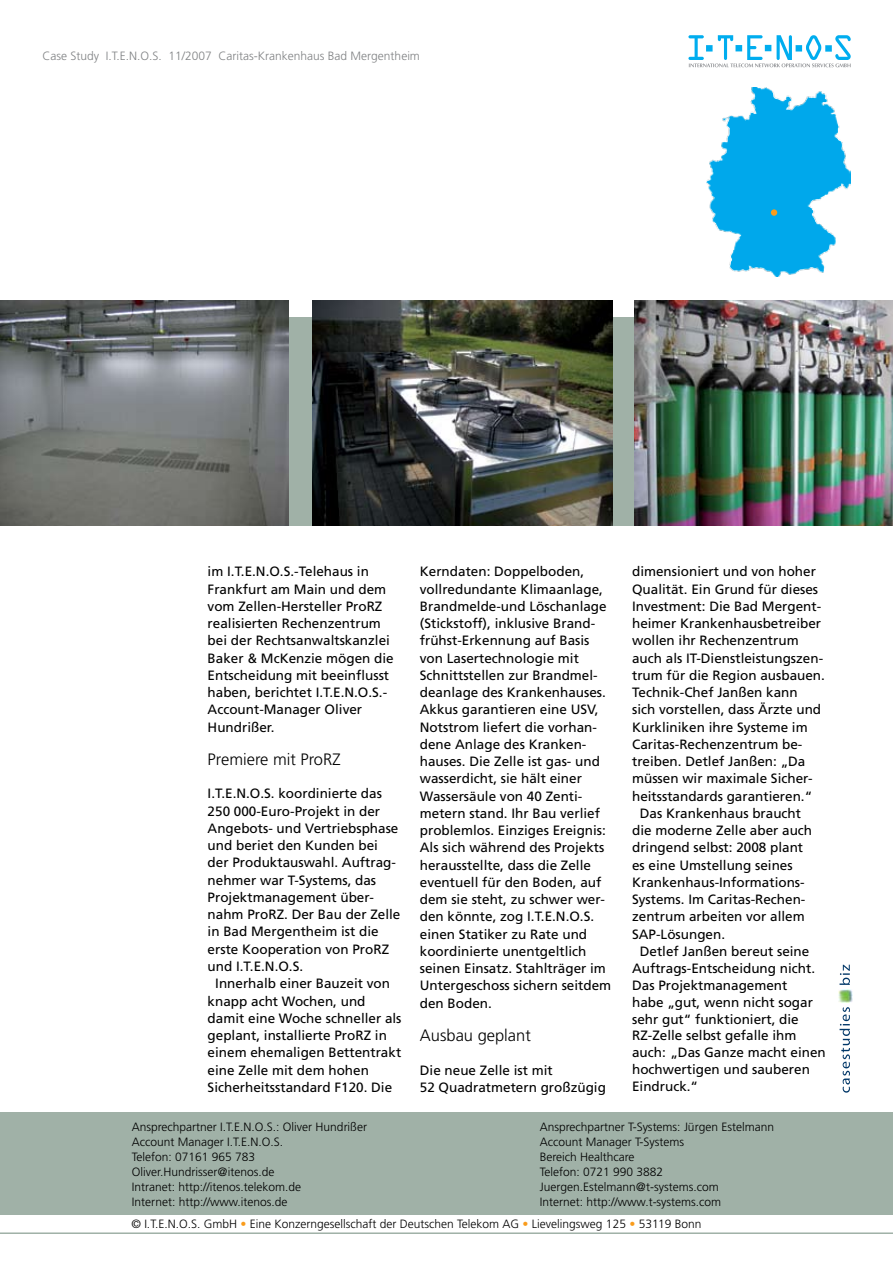
<style>
.page{position:relative;width:893px;height:1263px;background:#fff}
.page>*{position:absolute;margin:0;border:0;box-sizing:border-box;transform-origin:0 0}
.t1{font:300 16.5px "Frutiger";color:#000}
.t2{font:13.5px/17.2px "Frutiger";color:#000}
.t3{font:300 12px/15px "Frutiger";color:#000}
.t4{font:300 12px "Frutiger";color:#808284}
.s1{color:#f99c1c}
</style>
<div class="page">
<div style="left:44px;top:317px;width:849px;height:208px;background:#a0b1a7"></div>
<div style="left:0;top:1112px;width:893px;height:103px;background:#a0b1a7"></div>
<svg style="left:688px;top:35px;width:163px;height:32px"></svg>
<hr style="left:0;top:1232px;width:893px;height:2px;background:#a0b1a7">
<img style="left:313px;top:301px;width:300px;height:224px">
<img style="left:634px;top:301px;width:259px;height:225px">
<img style="left:706px;top:87px;width:145px;height:189px">
<div style="left:771px;top:209px;width:6px;height:7px;background:#f99c1c;border-radius:50%"></div>
<img style="left:0;top:301px;width:288px;height:225px">
<svg style="left:839px;top:965px;width:13px;height:128px"></svg>
<p class="t4" style="left:43px;top:49px;width:379px">Case Study I.T.E.N.O.S. 11/2007 Caritas-Krankenhaus Bad Mergentheim</p>
<p class="t2" style="left:208px;top:563px;width:188px">im I.T.E.N.O.S.-Telehaus in<br>Frankfurt am Main und dem vom Zellen-Hersteller ProRZ realisierten Rechenzentrum bei der Rechtsanwaltskanzlei<br>Baker &amp; McKenzie mögen die<br>Entscheidung mit beeinflusst haben, berichtet I.T.E.N.O.S.-<br>Account-Manager Oliver<br>Hundrißer.</p>
<p class="t1" style="left:208px;top:750px;width:134px">Premiere mit ProRZ</p>
<p class="t2" style="left:208px;top:785px;width:176px">I.T.E.N.O.S. koordinierte das</p>
<p class="t2" style="left:208px;top:802px;width:174px">250 000-Euro-Projekt in der</p>
<p class="t2" style="left:208px;top:819px;width:192px">Angebots- und Vertriebsphase</p>
<p class="t2" style="left:208px;top:837px;width:172px">und beriet den Kunden bei</p>
<p class="t2" style="left:208px;top:854px;width:190px">der Produktauswahl. Auftrag-</p>
<p class="t2" style="left:208px;top:871px;width:170px">nehmer war T-Systems, das</p>
<p class="t2" style="left:208px;top:888px;width:168px">Projektmanage-ment über-</p>
<p class="t2" style="left:208px;top:906px;width:194px">nahm ProRZ. Der Bau der Zelle</p>
<p class="t2" style="left:208px;top:923px;width:173px">in Bad Mergentheim ist die</p>
<p class="t2" style="left:208px;top:940px;width:183px">erste Kooperation von ProRZ</p>
<p class="t2" style="left:208px;top:957px;width:97px">und I.T.E.N.O.S.</p>
<p class="t2" style="left:215px;top:975px;width:176px">Innerhalb einer Bauzeit von</p>
<p class="t2" style="left:208px;top:992px;width:159px">knapp acht Wochen, und</p>
<p class="t2" style="left:208px;top:1009px;width:195px">damit eine Woche schneller als</p>
<p class="t2" style="left:208px;top:1026px;width:181px">geplant, installierte ProRZ in</p>
<p class="t2" style="left:208px;top:1044px;width:195px">einem ehemaligen Bettentrakt</p>
<p class="t2" style="left:208px;top:1061px;width:163px">eine Zelle mit dem hohen</p>
<p class="t2" style="left:208px;top:1078px;width:186px">Sicherheitsstandard F120. Die</p>
<p class="t2" style="left:420px;top:563px;width:193px">Kerndaten: Doppelboden, vollredundante Klimaanlage,<br>Brandmelde-und Löschanlage (Stickstoff), inklusive Brand&shy;frühst-Erkennung auf Basis von Lasertechnologie mit<br>Schnittstellen zur Brandmel&shy;deanlage des Krankenhauses.<br>Akkus garantieren eine USV,<br>Notstrom liefert die vorhan&shy;dene Anlage des Kranken&shy;hauses. Die Zelle ist gas- und wasserdicht, sie hält einer<br>Wassersäule von 40 Zenti&shy;metern stand. Ihr Bau verlief problemlos. Einziges Ereignis:<br>Als sich während des Projekts herausstellte, dass die Zelle eventuell für den Boden, auf dem sie steht, zu schwer wer&shy;den könnte, zog I.T.E.N.O.S. einen Statiker zu Rate und koordinierte unentgeltlich seinen Einsatz. Stahlträger im<br>Untergeschoss sichern seitdem den Boden.</p>
<p class="t1" style="left:420px;top:1026px;width:112px">Ausbau geplant</p>
<p class="t2" style="left:420px;top:1061px;width:188px">Die neue Zelle ist mit<br>52 Qua--drat-metern großzügig</p>
<p class="t2" style="left:632px;top:563px;width:185px">dimensioniert und von hoher</p>
<p class="t2" style="left:632px;top:580px;width:188px">Qualität. Ein Grund für dieses</p>
<p class="t2" style="left:632px;top:597px;width:191px">Investment: Die Bad Mergent-</p>
<p class="t2" style="left:632px;top:615px;width:191px">heimer Krankenhausbetreiber</p>
<p class="t2" style="left:632px;top:632px;width:168px">wollen ihr Rechenzentrum</p>
<p class="t2" style="left:632px;top:649px;width:193px">auch als IT-Dienstleistungszen-</p>
<p class="t2" style="left:632px;top:666px;width:194px">trum für die Region ausbauen.</p>
<p class="t2" style="left:632px;top:684px;width:167px">Technik-Chef Janßen kann</p>
<p class="t2" style="left:632px;top:701px;width:191px">sich vorstellen, dass Ärzte und</p>
<p class="t2" style="left:632px;top:718px;width:177px">Kurkliniken ihre Systeme im</p>
<p class="t2" style="left:632px;top:735px;width:172px">Caritas-Rechenzentrum be-</p>
<p class="t2" style="left:632px;top:753px;width:175px">treiben. Detlef Janßen: „Da</p>
<p class="t2" style="left:632px;top:770px;width:182px">müssen wir maximale Sicher-</p>
<p class="t2" style="left:632px;top:787px;width:182px">heitsstandards garantieren.“</p>
<p class="t2" style="left:640px;top:804px;width:163px">Das Krankenhaus braucht</p>
<p class="t2" style="left:632px;top:822px;width:182px">die moderne Zelle aber auch</p>
<p class="t2" style="left:632px;top:839px;width:173px">dringend selbst: 2008 plant</p>
<p class="t2" style="left:632px;top:856px;width:162px">es eine Umstellung seines</p>
<p class="t2" style="left:632px;top:873px;width:174px">Krankenhaus-Informations-</p>
<p class="t2" style="left:632px;top:891px;width:175px">Systems. Im Caritas-Rechen-</p>
<p class="t2" style="left:632px;top:908px;width:174px">zentrum arbeiten vor allem</p>
<p class="t2" style="left:632px;top:925px;width:95px">SAP-Lösungen.</p>
<p class="t2" style="left:640px;top:942px;width:171px">Detlef Janßen bereut seine</p>
<p class="t2" style="left:632px;top:959px;width:185px">Auftrags-Entscheidung nicht.</p>
<p class="t2" style="left:632px;top:976px;width:157px">Das Projektmanagement</p>
<p class="t2" style="left:632px;top:993px;width:182px">habe „gut, wenn nicht sogar</p>
<p class="t2" style="left:632px;top:1010px;width:168px">sehr gut“ funktioniert, die</p>
<p class="t2" style="left:632px;top:1027px;width:166px">RZ-Zelle selbst gefalle ihm</p>
<p class="t2" style="left:632px;top:1044px;width:195px">auch: „Das Ganze macht einen</p>
<p class="t2" style="left:632px;top:1061px;width:179px">hoch-wertigen und sauberen</p>
<p class="t2" style="left:632px;top:1078px;width:68px">Eindruck.“</p>
<p class="t3" style="left:132px;top:1119px;width:237px">Ansprechpartner I.T.E.N.O.S.: Oliver Hundrißer Account Manager I.T.E.N.O.S.<br>Telefon: 07161 965 783<br>Oliver.Hundrisser@itenos.de<br>Intranet: http://itenos.telekom.de<br>Internet: http://www.itenos.de</p>
<p class="t3" style="left:540px;top:1119px;width:236px">Ansprechpartner T-Systems: Jürgen Estelmann<br>Account Manager T-Systems<br>Bereich Healthcare<br>Telefon: 0721 990 3882<br>Juergen.Estelmann@t-systems.com<br>Internet: http://www.t-systems.com</p>
<p class="t3" style="left:131px;top:1216px;width:572px">© I.T.E.N.O.S. GmbH <span class="s1">•</span> Eine Konzerngesellschaft der Deutschen Telekom AG <span class="s1">•</span> Lievelingsweg 125 <span class="s1">•</span> 53119 Bonn</p>
</div>
